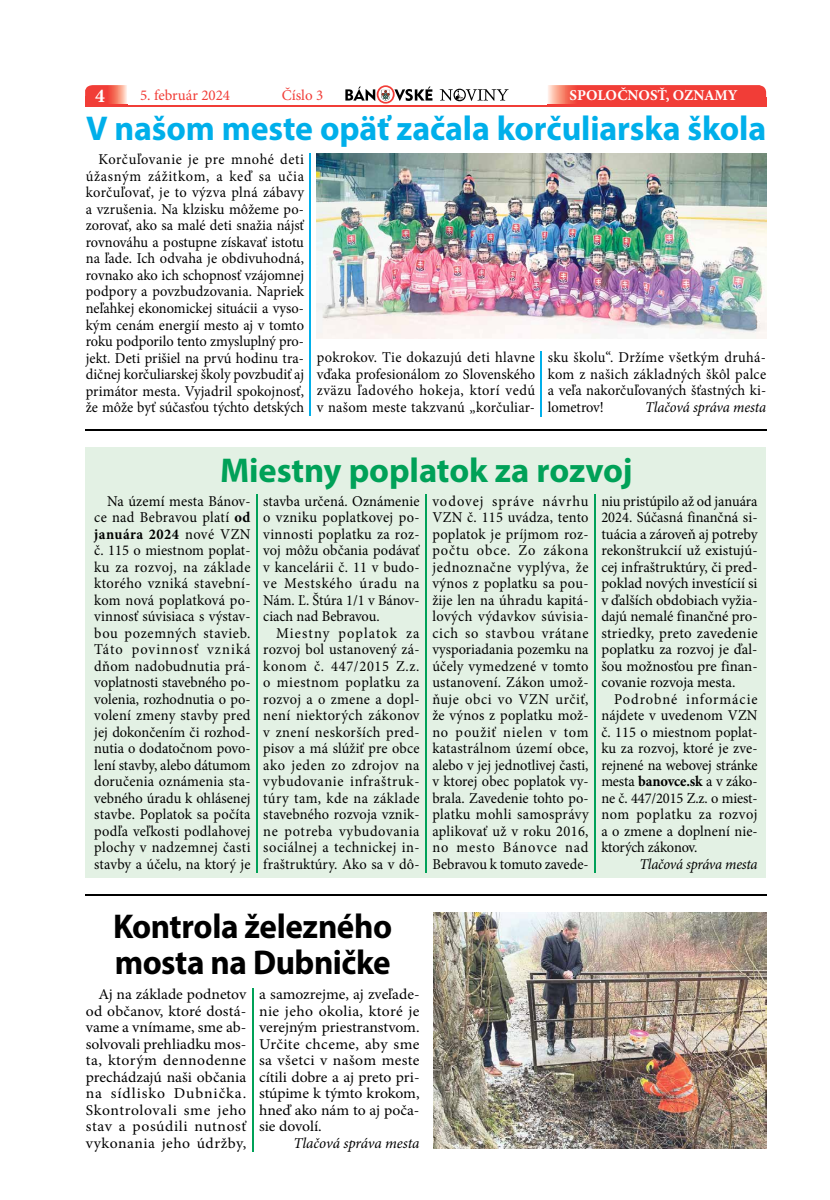
<style>
.page{position:relative;width:830px;height:1200px;background:#fff}
.page>*{position:absolute;margin:0;border:0;box-sizing:border-box;transform-origin:0 0}
.t1{font:700 34.5px "Myriad Pro";letter-spacing:-.005em;color:#00afea}
.t2{font:700 34.5px/36px "Myriad Pro";letter-spacing:-.015em;color:#000;scale:.96 1}
.t3{font:700 34.5px "Myriad Pro";letter-spacing:-.005em;color:#00a158}
.t4{font:700 19.5px "Minion Pro";color:#fff}
.t5{font:15px/16.5px "Minion Pro";letter-spacing:.01em;color:#000;text-align:justify;scale:.96 1}
.t6{font:15px/16.5px "Minion Pro";letter-spacing:.01em;color:#000;text-align:justify;scale:1.04 1}
.t7{font:italic 15px "Minion Pro";letter-spacing:-.01em;color:#000;scale:.96 1}
.t8{font:15px "Minion Pro";color:#f13d37}
.t9{font:italic 15px "Minion Pro";letter-spacing:-.01em;color:#000}
.t10{font:700 15px "Minion Pro";color:#fff}
.s1{font-weight:700}
</style>
<div class="page">
<svg style="left:345px;top:85px;width:87px;height:19px"></svg>
<svg style="left:439px;top:89px;width:69px;height:12px"></svg>
<hr style="left:96px;top:105px;width:657px;height:1px;background:#f13d37">
<svg style="left:547px;top:85px;width:218px;height:20px;background:#f24941"></svg>
<svg style="left:85px;top:85px;width:42px;height:20px"></svg>
<div style="left:85px;top:96px;width:17px;height:10px;background:#f13d37"></div>
<div style="left:748px;top:97px;width:17px;height:9px;background:#f13d37"></div>
<hr style="left:85px;top:429px;width:680px;height:2px;background:#000">
<hr style="left:85px;top:894px;width:680px;height:1px;background:#000">
<hr style="left:309px;top:153px;width:2px;height:263px;background:#00afea">
<hr style="left:540px;top:351px;width:2px;height:65px;background:#00afea">
<hr style="left:252px;top:987px;width:1px;height:164px;background:#00a158">
<div style="left:86px;top:447px;width:679px;height:430px;background:#e3f1e4"></div>
<hr style="left:256px;top:494px;width:1px;height:378px;background:#00a158">
<hr style="left:425px;top:494px;width:1px;height:378px;background:#00a158">
<hr style="left:594px;top:494px;width:1px;height:378px;background:#00a158">
<img style="left:316px;top:153px;width:449px;height:185px">
<img style="left:433px;top:912px;width:333px;height:236px">
<h2 class="t4" style="left:95px;top:82px;width:11px">4</h2>
<p class="t8" style="left:140px;top:86px;width:92px">5. február 2024</p>
<p class="t8" style="left:282px;top:86px;width:43px">Číslo 3</p>
<p class="t10" style="left:569px;top:85px;width:169px">SPOLOČNOSŤ, OZNAMY</p>
<h1 class="t1" style="left:86px;top:106px;width:681px">V našom meste opäť začala korčuliarska škola</h1>
<p class="t5" style="left:86px;top:151px;width:229px;text-indent:13px">Korčuľovanie je pre mnohé deti úžasným zážitkom, a keď sa učia korčuľovať, je to výzva plná zábavy a vzrušenia. Na klzisku môžeme po&shy;zorovať, ako sa malé deti snažia nájsť rovnováhu a postupne získavať istotu na ľade. Ich odvaha je obdivuhodná, rovnako ako ich schopnosť vzájomnej podpory a povzbudzovania. Napriek neľahkej ekonomickej situácii a vyso&shy;kým cenám energií mesto aj v tomto roku podporilo tento zmysluplný pro&shy;jekt. Deti prišiel na prvú hodinu tra&shy;dičnej korčuliarskej školy povzbudiť aj primátor mesta. Vyjadril spokojnosť, že môže byť súčasťou týchto detských</p>
<p class="t5" style="left:316px;top:349px;width:229px">pokrokov. Tie dokazujú deti hlavne vďaka profesionálom zo Slovenského zväzu ľadového hokeja, ktorí vedú v našom meste takzvanú „korčuliar-</p>
<p class="t5" style="left:547px;top:349px;width:229px">sku školu“. Držíme všetkým druhá&shy;kom z našich základných škôl palce a veľa nakorčuľovaných šťastných ki&shy;lometrov!</p>
<p class="t7" style="left:645px;top:396px;width:127px">Tlačová správa mesta</p>
<h1 class="t3" style="left:220px;top:447px;width:414px">Miestny poplatok za rozvoj</h1>
<p class="t5" style="left:94px;top:492px;width:164px;text-indent:13px">Na území mesta Bánov&shy;ce nad Bebravou platí <span class="s1">od januára 2024</span> nové VZN č. 115 o miestnom poplat&shy;ku za rozvoj, na základe ktorého vzniká stavební&shy;kom nová poplatková po&shy;vinnosť súvisiaca s výstav&shy;bou pozemných stavieb.<br>Táto povinnosť vzniká dňom nadobudnutia prá&shy;voplatnosti stavebného po&shy;volenia, rozhodnutia o po&shy;volení zmeny stavby pred jej dokončením či rozhod&shy;nutia o dodatočnom povo&shy;lení stavby, alebo dátumom doručenia oznámenia sta&shy;vebného úradu k ohlásenej stavbe. Poplatok sa počíta podľa veľkosti podlahovej plochy v nadzemnej časti stavby a účelu, na ktorý je</p>
<p class="t5" style="left:263px;top:492px;width:164px">stavba určená. Oznámenie o vzniku poplatkovej po&shy;vinnosti poplatku za roz&shy;voj môžu občania podávať v kancelárii č. 11 v budo&shy;ve Mestského úradu na Nám. Ľ. Štúra 1/1 v Bánov&shy;ciach nad Bebravou.</p>
<p class="t5" style="left:263px;top:624px;width:164px;text-indent:13px">Miestny poplatok za rozvoj bol ustanovený zá&shy;konom č. 447/2015 Z.z. o miestnom poplatku za rozvoj a o zmene a dopl&shy;není niektorých zákonov v znení neskorších pred&shy;pisov a má slúžiť pre obce ako jeden zo zdrojov na vybudovanie infraštruk&shy;túry tam, kde na základe stavebného rozvoja vznik&shy;ne potreba vybudovania sociálnej a technickej in&shy;fraštruktúry. Ako sa v dô-</p>
<p class="t5" style="left:432px;top:492px;width:164px">vodovej správe návrhu VZN č. 115 uvádza, tento poplatok je príjmom roz&shy;počtu obce. Zo zákona jednoznačne vyplýva, že výnos z poplatku sa pou&shy;žije len na úhradu kapitá&shy;lových výdavkov súvisia&shy;cich so stavbou vrátane vysporiadania pozemku na účely vymedzené v tomto ustanovení. Zákon umož&shy;ňuje obci vo VZN určiť, že výnos z poplatku mož&shy;no použiť nielen v tom katastrálnom území obce, alebo v jej jednotlivej časti, v ktorej obec poplatok vy&shy;brala. Zavedenie tohto po&shy;platku mohli samosprávy aplikovať už v roku 2016, no mesto Bánovce nad Bebravou k tomuto zavede-</p>
<p class="t5" style="left:601px;top:492px;width:164px">niu pristúpilo až od januára 2024. Súčasná finančná si&shy;tuácia a zároveň aj potreby rekonštrukcií už existujú&shy;cej infraštruktúry, či pred&shy;poklad nových investícií si v ďalších obdobiach vyžia&shy;dajú nemalé finančné pro&shy;striedky, preto zavedenie poplatku za rozvoj je ďal&shy;šou možnosťou pre finan&shy;covanie rozvoja mesta.</p>
<p class="t5" style="left:601px;top:690px;width:164px;text-indent:13px">Podrobné informácie nájdete v uvedenom VZN č. 115 o miestnom poplat&shy;ku za rozvoj, ktoré je zve&shy;rejnené na webovej stránke mesta <span class="s1">banovce.sk</span> a v záko&shy;ne č. 447/2015 Z.z. o miest&shy;nom poplatku za rozvoj a o zmene a doplnení nie&shy;ktorých zákonov.</p>
<p class="t7" style="left:639px;top:853px;width:125px">Tlačová správa mesta</p>
<h1 class="t2" style="left:113px;top:906px;width:292px">Kontrola železného mosta na Dubničke</h1>
<p class="t6" style="left:86px;top:985px;width:156px;text-indent:13px">Aj na základe podnetov od občanov, ktoré dostá&shy;vame a vnímame, sme ab&shy;solvovali prehliadku mos&shy;ta, ktorým dennodenne prechádzajú naši občania na sídlisko Dubnička.<br>Skontrolovali sme jeho stav a posúdili nutnosť vykonania jeho údržby,</p>
<p class="t6" style="left:259px;top:985px;width:156px">a samozrejme, aj zveľade&shy;nie jeho okolia, ktoré je verejným priestranstvom.<br>Určite chceme, aby sme sa všetci v našom meste cítili dobre a aj preto pri&shy;stúpime k týmto krokom, hneď ako nám to aj poča&shy;sie dovolí.</p>
<p class="t9" style="left:293px;top:1132px;width:127px">Tlačová správa mesta</p>
</div>
